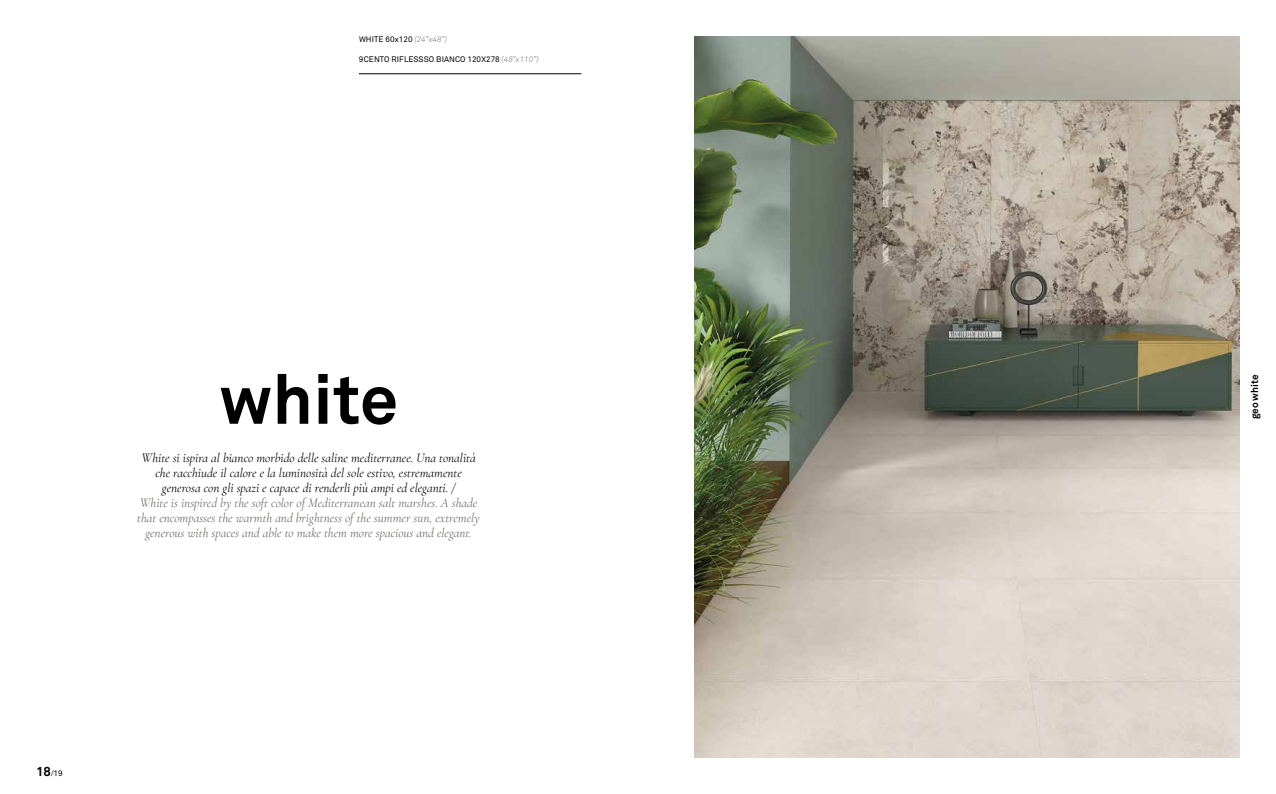
<style>
.page{position:relative;width:1276px;height:794px;background:#fff}
.page>*{position:absolute;margin:0;border:0;box-sizing:border-box;transform-origin:0 0}
.t1{font:700 69px "Akkurat Std";color:#000}
.t2{font:italic 13px/15px "Cormorant Garamond";color:#6f6d69;text-align:center}
.t3{font:italic 13px/15px "Cormorant Garamond";color:#000;text-align:center}
.t4{font:700 10px "Akkurat Std";color:#000}
.t5{font:8px "Akkurat Std";letter-spacing:.01em;color:#000}
.s1{font-weight:300;font-style:italic;color:#6f6d69}
.s2{font-weight:700;font-size:13px}
</style>
<div class="page">
<img style="left:694px;top:36px;width:546px;height:722px">
<hr style="left:359px;top:74px;width:222px;height:1px;background:#000">
<p class="t5" style="left:359px;top:35px;width:89px">WHITE 60x120 <span class="s1">(24”x48”)</span></p>
<p class="t5" style="left:359px;top:55px;width:181px">9CENTO RIFLESSSO BIANCO 120X278 <span class="s1">(48”x110”)</span></p>
<h1 class="t1" style="left:219px;top:357px;width:181px">white</h1>
<p class="t4" style="left:1248px;top:419px;width:46px;rotate:-90deg">geo white</p>
<p class="t3" style="left:142px;top:450px;width:335px">White si ispira al bianco morbido delle saline mediterranee. Una tonalità che racchiude il calore e la luminosità del sole estivo, estremamente generosa con gli spazi e capace di renderli più ampi ed eleganti. /</p>
<p class="t2" style="left:137px;top:495px;width:344px">White is inspired by the soft color of Mediterranean salt marshes. A shade that encompasses the warmth and brightness of the summer sun, extremely generous with spaces and able to make them more spacious and elegant.</p>
<p class="t5" style="left:36px;top:768px;width:28px"><span class="s2">18</span>/19</p>
</div>
